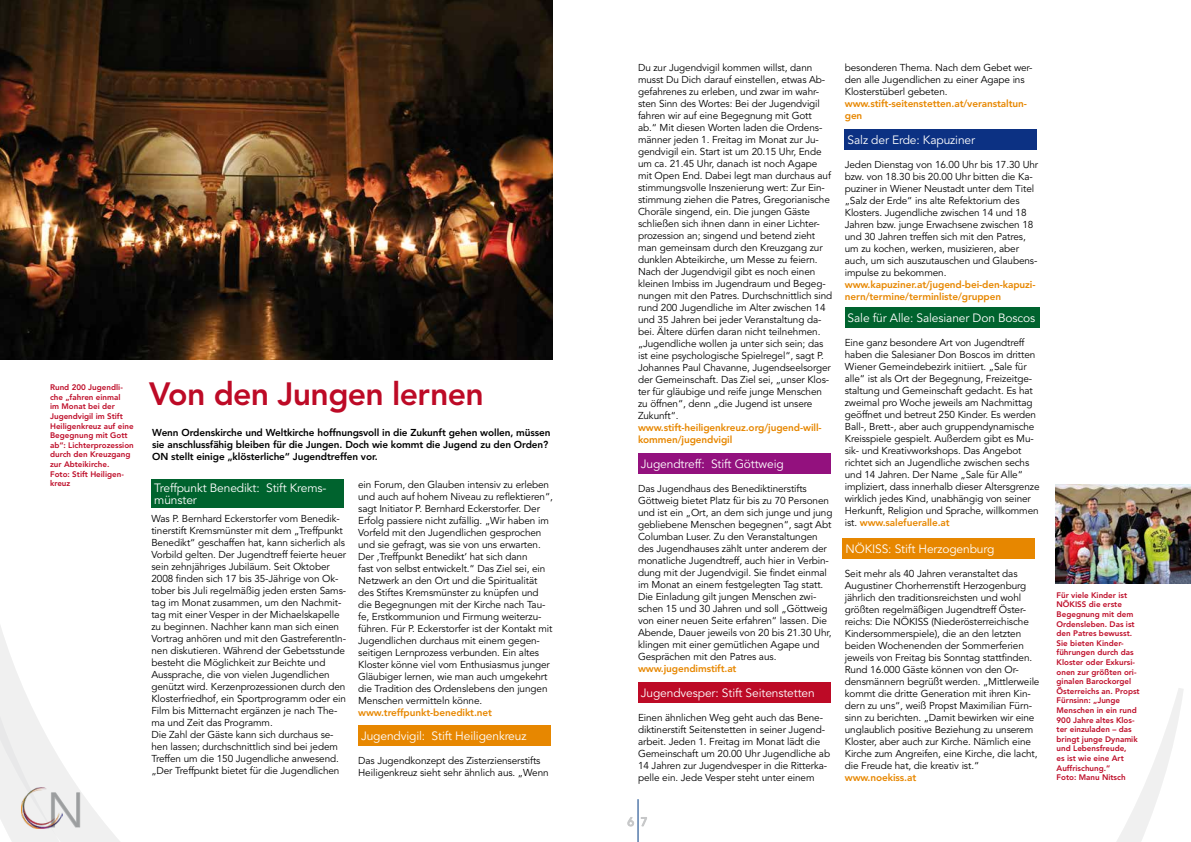
<style>
.page{position:relative;width:1191px;height:842px;background:#fff}
.page>*{position:absolute;margin:0;border:0;box-sizing:border-box;transform-origin:0 0}
.t1{font:300 48.6px "Avenir LT Std";color:#9c9e9f}
.t2{font:800 32px "Avenir LT Std";letter-spacing:-.02em;color:#bd0a26}
.t3{font:12px/12px "Avenir LT Std";letter-spacing:-.01em;color:#fff}
.t4{font:10px/12px "Avenir LT Std";letter-spacing:-.01em;color:#000}
.t5{font:800 10px/12px "Avenir LT Std";letter-spacing:-.01em;color:#e78700}
.t6{font:800 10px/12px "Avenir LT Std";letter-spacing:-.01em;color:#000}
.t7{font:800 8px/9.6px "Avenir LT Std";color:#bd0a26}
.s1{font-weight:800;color:#e78700}
</style>
<div class="page">
<svg style="left:0;top:359px;width:722px;height:483px"></svg>
<svg style="left:716px;top:622px;width:468px;height:220px"></svg>
<svg style="left:62px;top:792px;width:18px;height:36px"></svg>
<img style="left:21px;top:788px;width:41px;height:40px">
<hr style="left:637px;top:799px;width:1px;height:43px;background:#003882">
<svg style="left:627px;top:817px;width:7px;height:9px"></svg>
<svg style="left:641px;top:817px;width:6px;height:9px"></svg>
<div style="left:358px;top:725px;width:192px;height:20px;background:#e78700"></div>
<div style="left:638px;top:682px;width:192px;height:20px;background:#bd0a26"></div>
<div style="left:844px;top:130px;width:193px;height:20px;background:#0c3183"></div>
<div style="left:844px;top:308px;width:195px;height:20px;background:#00632e"></div>
<img style="left:0;top:0;width:553px;height:359px">
<img style="left:1055px;top:484px;width:136px;height:99px">
<div style="left:151px;top:480px;width:193px;height:28px;background:#00632e"></div>
<div style="left:638px;top:453px;width:192px;height:20px;background:#93117e"></div>
<div style="left:842px;top:538px;width:193px;height:20px;background:#e78700"></div>
<p class="t7" style="left:50px;top:382px;width:85px">Rund 200 Jugendli&shy;che „fahren einmal<br>im Monat bei der<br>Jugendvigil im Stift<br>Heiligenkreuz auf eine<br>Begegnung mit Gott ab“: Lichterprozession durch den Kreuzgang zur Abteikirche.<br>Foto: Stift Heiligen&shy;kreuz</p>
<h1 class="t1" style="left:47px;top:782px;width:39px">N</h1>
<h2 class="t2" style="left:149px;top:375px;width:336px">Von den Jungen lernen</h2>
<p class="t6" style="left:152px;top:426px;width:400px">Wenn Ordenskirche und Weltkirche hoffnungsvoll in die Zukunft gehen wollen, müssen sie anschlussfähig bleiben für die Jungen. Doch wie kommt die Jugend zu den Orden?<br>ON stellt einige „klösterliche“ Jugendtreffen vor.</p>
<p class="t3" style="left:154px;top:482px;width:174px">Treffpunkt Benedikt: Stift Krems&shy;münster</p>
<p class="t4" style="left:151px;top:512px;width:196px">Was P. Bernhard Eckerstorfer vom Benedik&shy;tinerstift Kremsmünster mit dem „Treffpunkt Benedikt“ geschaffen hat, kann sicherlich als Vorbild gelten. Der Jugendtreff feierte heuer sein zehnjähriges Jubiläum. Seit Oktober 2008 finden sich 17 bis 35-Jährige von Ok&shy;tober bis Juli regelmäßig jeden ersten Sams&shy;tag im Monat zusammen, um den Nachmit&shy;tag mit einer Vesper in der Michaelskapelle zu beginnen. Nachher kann man sich einen Vortrag anhören und mit den GastreferentIn&shy;nen diskutieren. Während der Gebetsstunde besteht die Möglichkeit zur Beichte und Aussprache, die von vielen Jugendlichen genützt wird. Kerzenprozessionen durch den Klosterfriedhof, ein Sportprogramm oder ein Film bis Mitternacht ergänzen je nach The&shy;ma und Zeit das Programm.<br>Die Zahl der Gäste kann sich durchaus se&shy;hen lassen; durchschnittlich sind bei jedem Treffen um die 150 Jugendliche anwesend. „Der Treffpunkt bietet für die Jugendlichen</p>
<p class="t4" style="left:358px;top:478px;width:196px">ein Forum, den Glauben intensiv zu erleben und auch auf hohem Niveau zu reflektieren“, sagt Initiator P. Bernhard Eckerstorfer. Der Erfolg passiere nicht zufällig. „Wir haben im Vorfeld mit den Jugendlichen gesprochen und sie gefragt, was sie von uns erwarten.<br>Der ‚Treffpunkt Benedikt‘ hat sich dann<br>fast von selbst entwickelt.“ Das Ziel sei, ein Netzwerk an den Ort und die Spiritualität des Stiftes Kremsmünster zu knüpfen und die Begegnungen mit der Kirche nach Tau&shy;fe, Erstkommunion und Firmung weiterzu&shy;führen. Für P. Eckerstorfer ist der Kontakt mit Jugendlichen durchaus mit einem gegen&shy;seitigen Lernprozess verbunden. Ein altes Kloster könne viel vom Enthusiasmus junger Gläubiger lernen, wie man auch umgekehrt die Tradition des Ordenslebens den jungen Menschen vermitteln könne.</p>
<p class="t5" style="left:358px;top:706px;width:135px">www.treffpunkt-benedikt.net</p>
<p class="t3" style="left:361px;top:730px;width:167px">Jugendvigil: Stift Heiligenkreuz</p>
<p class="t4" style="left:358px;top:754px;width:192px">Das Jugendkonzept des Zisterzienserstifts<br>Heiligenkreuz sieht sehr ähnlich aus. „Wenn</p>
<p class="t4" style="left:638px;top:61px;width:196px">Du zur Jugendvigil kommen willst, dann musst Du Dich darauf einstellen, etwas Ab&shy;gefahrenes zu erleben, und zwar im wahr&shy;sten Sinn des Wortes: Bei der Jugendvigil fahren wir auf eine Begegnung mit Gott ab.“ Mit diesen Worten laden die Ordens&shy;männer jeden 1. Freitag im Monat zur Ju&shy;gendvigil ein. Start ist um 20.15 Uhr, Ende um ca. 21.45 Uhr, danach ist noch Agape mit Open End. Dabei legt man durchaus auf stimmungsvolle Inszenierung wert: Zur Ein&shy;stimmung ziehen die Patres, Gregorianische Choräle singend, ein. Die jungen Gäste schließen sich ihnen dann in einer Lichter&shy;prozession an; singend und betend zieht man gemeinsam durch den Kreuzgang zur dunklen Abteikirche, um Messe zu feiern.<br>Nach der Jugendvigil gibt es noch einen kleinen Imbiss im Jugendraum und Begeg&shy;nungen mit den Patres. Durchschnittlich sind rund 200 Jugendliche im Alter zwischen 14 und 35 Jahren bei jeder Veranstaltung da&shy;bei. Ältere dürfen daran nicht teilnehmen. „Jugendliche wollen ja unter sich sein; das ist eine psychologische Spielregel“, sagt P.<br>Johannes Paul Chavanne, Jugendseelsorger der Gemeinschaft. Das Ziel sei, „unser Klos&shy;ter für gläubige und reife junge Menschen zu öffnen“, denn „die Jugend ist unsere Zukunft“.</p>
<p class="t5" style="left:638px;top:421px;width:185px">www.stift-heiligenkreuz.org/jugend-will&shy;kommen/jugendvigil</p>
<p class="t4" style="left:638px;top:482px;width:196px">Das Jugendhaus des Benediktinerstifts Göttweig bietet Platz für bis zu 70 Personen und ist ein „Ort, an dem sich junge und jung gebliebene Menschen begegnen“, sagt Abt Columban Luser. Zu den Veranstaltungen des Jugendhauses zählt unter anderem der monatliche Jugendtreff, auch hier in Verbin&shy;dung mit der Jugendvigil. Sie findet einmal im Monat an einem festgelegten Tag statt.<br>Die Einladung gilt jungen Menschen zwi&shy;schen 15 und 30 Jahren und soll „Göttweig von einer neuen Seite erfahren“ lassen. Die Abende, Dauer jeweils von 20 bis 21.30 Uhr, klingen mit einer gemütlichen Agape und Gesprächen mit den Patres aus.</p>
<p class="t5" style="left:638px;top:662px;width:100px">www.jugendimstift.at</p>
<p class="t3" style="left:641px;top:687px;width:175px">Jugendvesper: Stift Seitenstetten</p>
<p class="t4" style="left:638px;top:711px;width:194px">Einen ähnlichen Weg geht auch das Bene&shy;diktinerstift Seitenstetten in seiner Jugend&shy;arbeit. Jeden 1. Freitag im Monat lädt die Gemeinschaft um 20.00 Uhr Jugendliche ab 14 Jahren zur Jugendvesper in die Ritterka&shy;pelle ein. Jede Vesper steht unter einem</p>
<p class="t3" style="left:641px;top:458px;width:144px">Jugendtreff: Stift Göttweig</p>
<p class="t4" style="left:844px;top:61px;width:189px">besonderen Thema. Nach dem Gebet wer&shy;den alle Jugendlichen zu einer Agape ins<br>Klosterstüberl gebeten.</p>
<p class="t5" style="left:844px;top:97px;width:184px">www.stift-seitenstetten.at/veranstaltun&shy;gen</p>
<p class="t3" style="left:847px;top:134px;width:129px">Salz der Erde: Kapuziner</p>
<p class="t4" style="left:844px;top:158px;width:195px">Jeden Dienstag von 16.00 Uhr bis 17.30 Uhr bzw. von 18.30 bis 20.00 Uhr bitten die Ka&shy;puziner in Wiener Neustadt unter dem Titel „Salz der Erde“ ins alte Refektorium des Klosters. Jugendliche zwischen 14 und 18<br>Jahren bzw. junge Erwachsene zwischen 18 und 30 Jahren treffen sich mit den Patres, um zu kochen, werken, musizieren, aber auch, um sich auszutauschen und Glaubens&shy;impulse zu bekommen.</p>
<p class="t5" style="left:844px;top:278px;width:192px">www.kapuziner.at/jugend-bei-den-kapuzi&shy;nern/termine/terminliste/gruppen</p>
<p class="t3" style="left:847px;top:313px;width:189px">Sale für Alle: Salesianer Don Boscos</p>
<p class="t4" style="left:844px;top:337px;width:196px">Eine ganz besondere Art von Jugendtreff haben die Salesianer Don Boscos im dritten Wiener Gemeindebezirk initiiert. „Sale für alle“ ist als Ort der Begegnung, Freizeitge&shy;staltung und Gemeinschaft gedacht. Es hat zweimal pro Woche jeweils am Nachmittag geöffnet und betreut 250 Kinder. Es werden Ball-, Brett-, aber auch gruppendynamische Kreisspiele gespielt. Außerdem gibt es Mu&shy;sik- und Kreativworkshops. Das Angebot richtet sich an Jugendliche zwischen sechs und 14 Jahren. Der Name „Sale für Alle“ impliziert, dass innerhalb dieser Altersgrenze wirklich jedes Kind, unabhängig von seiner Herkunft, Religion und Sprache, willkommen ist. <span class="s1">www.salefueralle.at</span></p>
<p class="t3" style="left:845px;top:543px;width:150px">NÖKISS: Stift Herzogenburg</p>
<p class="t4" style="left:844px;top:568px;width:196px">Seit mehr als 40 Jahren veranstaltet das Augustiner Chorherrenstift Herzogenburg jährlich den traditionsreichsten und wohl größten regelmäßigen Jugendtreff Öster&shy;reichs: Die NÖKISS (Niederösterreichische Kindersommerspiele), die an den letzten beiden Wochenenden der Sommerferien jeweils von Freitag bis Sonntag stattfinden.<br>Rund 16.000 Gäste können von den Or&shy;densmännern begrüßt werden. „Mittlerweile kommt die dritte Generation mit ihren Kin&shy;dern zu uns“, weiß Propst Maximilian Fürn&shy;sinn zu berichten. „Damit bewirken wir eine unglaublich positive Beziehung zu unserem Kloster, aber auch zur Kirche. Nämlich eine Kirche zum Angreifen, eine Kirche, die lacht, die Freude hat, die kreativ ist.“</p>
<p class="t5" style="left:844px;top:771px;width:73px">www.noekiss.at</p>
<p class="t7" style="left:1056px;top:590px;width:85px">Für viele Kinder ist<br>NÖKISS die erste<br>Begegnung mit dem<br>Ordensleben. Das ist den Patres bewusst.<br>Sie bieten Kinder&shy;führungen durch das<br>Kloster oder Exkursi&shy;onen zur größten ori&shy;ginalen Barockorgel<br>Österreichs an. Propst<br>Fürnsinn: „Junge<br>Menschen in ein rund<br>900 Jahre altes Klos&shy;ter einzuladen – das bringt junge Dynamik und Lebensfreude,<br>es ist wie eine Art<br>Auffrischung.“<br>Foto: Manu Nitsch</p>
</div>
